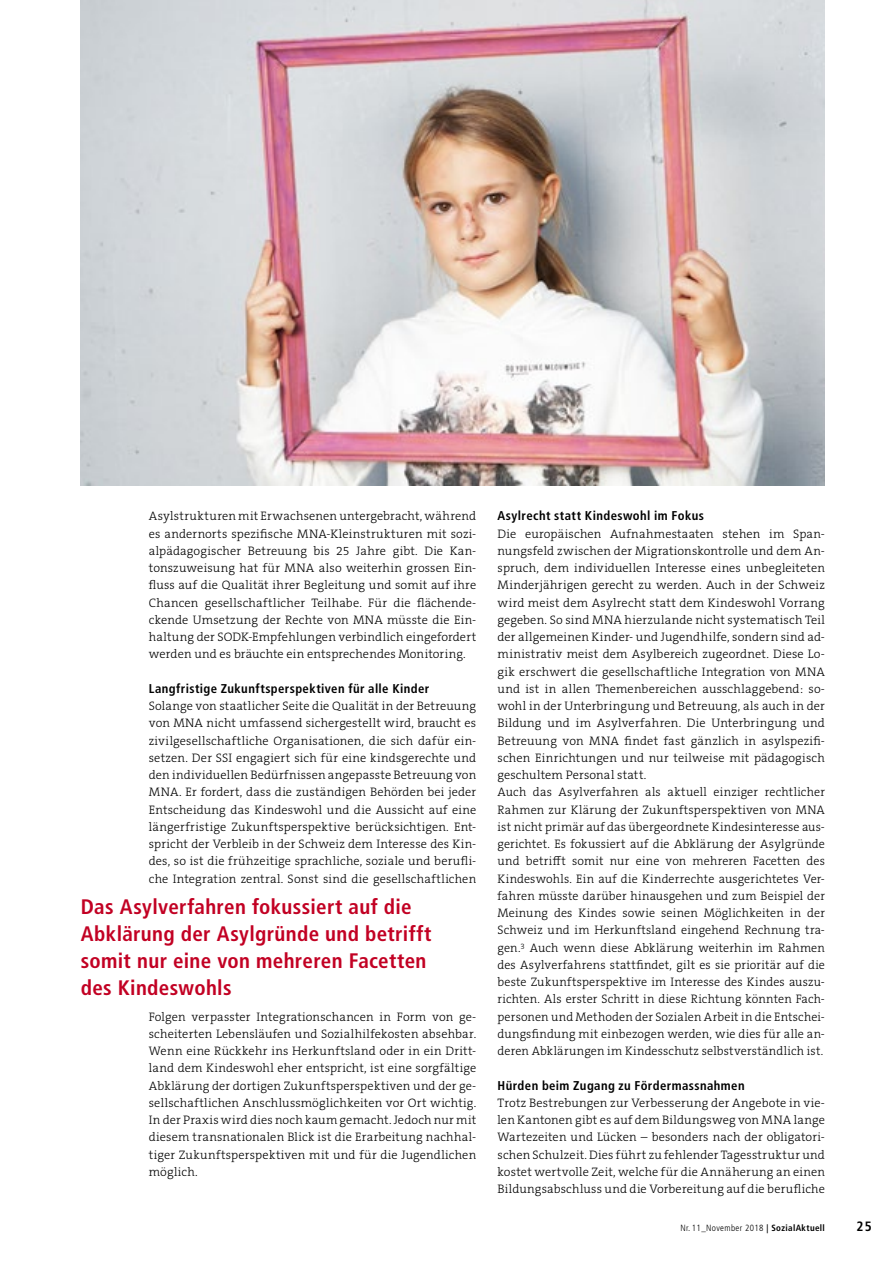
<style>
.page{position:relative;width:893px;height:1263px;background:#fff}
.page>*{position:absolute;margin:0;border:0;box-sizing:border-box;transform-origin:0 0}
.t1{font:700 condensed 21px/27px "Frutiger";letter-spacing:.015em;color:#c20023}
.t2{font:700 condensed 13.5px "Frutiger";color:#000}
.t3{font:700 condensed 12.75px "Frutiger";letter-spacing:.03em;color:#000}
.t4{font:300 12.3px/17.2px "The Serif B W3";letter-spacing:.015em;color:#000;text-align:justify}
.t5{font:300 condensed 9px "Frutiger";letter-spacing:.04em;color:#000}
.s1{font-weight:700}
</style>
<div class="page">
<img style="left:81px;top:0;width:744px;height:486px">
<p class="t4" style="left:149px;top:508px;width:329px">Asylstrukturen mit Erwachsenen untergebracht, während es andernorts spezifische MNA-Kleinstrukturen mit sozi&shy;alpädagogischer Betreuung bis 25 Jahre gibt. Die Kan&shy;tonszuweisung hat für MNA also weiterhin grossen Ein&shy;fluss auf die Qualität ihrer Begleitung und somit auf ihre Chancen gesellschaftlicher Teilhabe. Für die flächende&shy;ckende Umsetzung der Rechte von MNA müsste die Ein&shy;haltung der SODK-Empfehlungen verbindlich eingefordert werden und es bräuchte ein entsprechendes Monitoring.</p>
<p class="t3" style="left:149px;top:681px;width:282px">Langfristige Zukunftsperspektiven für alle Kinder</p>
<p class="t4" style="left:149px;top:697px;width:329px">Solange von staatlicher Seite die Qualität in der Betreuung von MNA nicht umfassend sichergestellt wird, braucht es zivilgesellschaftliche Organisationen, die sich dafür ein&shy;setzen. Der SSI engagiert sich für eine kindsgerechte und den individuellen Bedürfnissen angepasste Betreuung von MNA. Er fordert, dass die zuständigen Behörden bei jeder Entscheidung das Kindeswohl und die Aussicht auf eine längerfristige Zukunftsperspektive berücksichtigen. Ent&shy;spricht der Verbleib in der Schweiz dem Interesse des Kin&shy;des, so ist die frühzeitige sprachliche, soziale und berufli&shy;che Integration zentral. Sonst sind die gesellschaftlichen</p>
<h1 class="t1" style="left:81px;top:893px;width:352px">Das Asylverfahren fokussiert auf die<br>Abklärung der Asylgründe und betrifft somit nur eine von mehreren Facetten des Kindeswohls</h1>
<p class="t4" style="left:149px;top:1008px;width:329px">Folgen verpasster Integrationschancen in Form von ge&shy;scheiterten Lebensläufen und Sozialhilfekosten absehbar.<br>Wenn eine Rückkehr ins Herkunftsland oder in ein Dritt&shy;land dem Kindeswohl eher entspricht, ist eine sorgfältige Abklärung der dortigen Zukunftsperspektiven und der ge&shy;sellschaftlichen Anschlussmöglichkeiten vor Ort wichtig.<br>In der Praxis wird dies noch kaum gemacht. Jedoch nur mit diesem transnationalen Blick ist die Erarbeitung nachhal&shy;tiger Zukunftsperspektiven mit und für die Jugendlichen möglich.</p>
<p class="t3" style="left:497px;top:508px;width:208px">Asylrecht statt Kindeswohl im Fokus</p>
<p class="t4" style="left:497px;top:525px;width:329px;text-align:left">Die europäischen Aufnahmestaaten stehen im Span&shy;nungsfeld zwischen der Migrationskontrolle und dem An&shy;spruch, dem individuellen Interesse eines unbegleiteten Minderjährigen gerecht zu werden. Auch in der Schweiz wird meist dem Asylrecht statt dem Kindeswohl Vorrang gegeben. So sind MNA hierzulande nicht systematisch Teil der allgemeinen Kinder- und Jugendhilfe, sondern sind ad&shy;ministrativ meist dem Asylbereich zugeordnet. Diese Lo&shy;gik erschwert die gesellschaftliche Integration von MNA und ist in allen Themenbereichen ausschlaggebend: so&shy;wohl in der Unterbringung und Betreuung, als auch in der Bildung und im Asylverfahren. Die Unterbringung und Betreuung von MNA findet fast gänzlich in asylspezifi&shy;schen Einrichtungen und nur teilweise mit pädagogisch geschultem Personal statt.<br>Auch das Asylverfahren als aktuell einziger rechtlicher Rahmen zur Klärung der Zukunftsperspektiven von MNA ist nicht primär auf das übergeordnete Kindesinteresse aus&shy;gerichtet. Es fokussiert auf die Abklärung der Asylgründe und betrifft somit nur eine von mehreren Facetten des Kindeswohls. Ein auf die Kinderrechte ausgerichtetes Ver&shy;fahren müsste darüber hinausgehen und zum Beispiel der Meinung des Kindes sowie seinen Möglichkeiten in der Schweiz und im Herkunftsland eingehend Rechnung tra&shy;gen.<sup>3</sup> Auch wenn diese Abklärung weiterhin im Rahmen des Asylverfahrens stattfindet, gilt es sie prioritär auf die beste Zukunftsperspektive im Interesse des Kindes auszu&shy;richten. Als erster Schritt in diese Richtung könnten Fach&shy;personen und Methoden der Sozialen Arbeit in die Entschei&shy;dungsfindung mit einbezogen werden, wie dies für alle an&shy;deren Abklärungen im Kindesschutz selbstverständlich ist.</p>
<p class="t3" style="left:497px;top:1078px;width:249px">Hürden beim Zugang zu Fördermassnahmen</p>
<p class="t4" style="left:497px;top:1094px;width:329px">Trotz Bestrebungen zur Verbesserung der Angebote in vie&shy;len Kantonen gibt es auf dem Bildungsweg von MNA lange Wartezeiten und Lücken – besonders nach der obligatori&shy;schen Schulzeit. Dies führt zu fehlender Tagesstruktur und kostet wertvolle Zeit, welche für die Annäherung an einen Bildungsabschluss und die Vorbereitung auf die berufliche</p>
<p class="t5" style="left:681px;top:1222px;width:146px">Nr. 11_November 2018 <span class="s1">| SozialAktuell</span></p>
<p class="t2" style="left:856px;top:1218px;width:17px">25</p>
</div>
